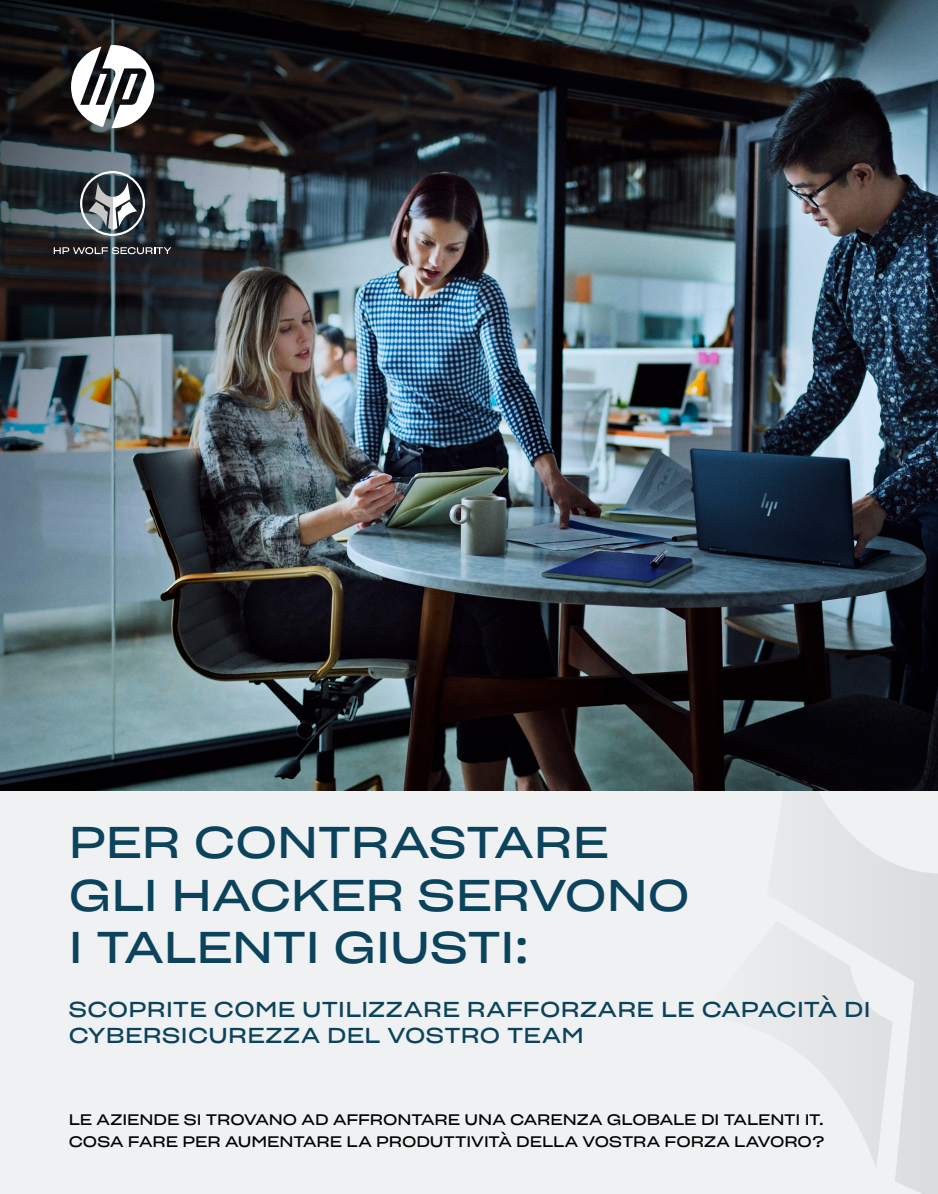
<style>
.page{position:relative;width:938px;height:1194px;background:#fff}
.page>*{position:absolute;margin:0;border:0;box-sizing:border-box;transform-origin:0 0}
.Headline_35{font:43.75px/52.5px "Sharp Grotesk Book 25";letter-spacing:-.005em;color:#0b435c}
.Subheadline_17_21{font:21.25px/26.2px "Sharp Grotesk Book 25";letter-spacing:.015em;color:#0b435c}
.Body_12_18_TT{font:15px/22.5px "Sharp Grotesk Book 25";letter-spacing:-.005em;color:#000}
</style>
<div class="page">
<div style="left:0;top:727px;width:938px;height:467px;background:#eff1f3"></div>
<img style="left:0;top:0;width:938px;height:791px">
<svg style="left:766px;top:730px;width:172px;height:464px;fill:#e0e2e4"></svg>
<svg style="left:766px;top:921px;width:126px;height:248px"></svg>
<svg style="left:80px;top:171px;width:65px;height:65px"></svg>
<svg style="left:71px;top:45px;width:83px;height:83px"></svg>
<svg style="left:54px;top:247px;width:117px;height:7px"></svg>
<p class="Headline_35" style="left:69px;top:812px;width:622px">PER CONTRASTARE<br>GLI HACKER SERVONO<br>I TALENTI GIUSTI:</p>
<p class="Subheadline_17_21" style="left:69px;top:994px;width:803px">SCOPRITE COME UTILIZZARE RAFFORZARE LE CAPACITÀ DI<br>CYBERSICUREZZA DEL VOSTRO TEAM</p>
<p class="Body_12_18_TT" style="left:69px;top:1107px;width:757px">LE AZIENDE SI TROVANO AD AFFRONTARE UNA CARENZA GLOBALE DI TALENTI IT.<br>COSA FARE PER AUMENTARE LA PRODUTTIVITÀ DELLA VOSTRA FORZA LAVORO?</p>
</div>
